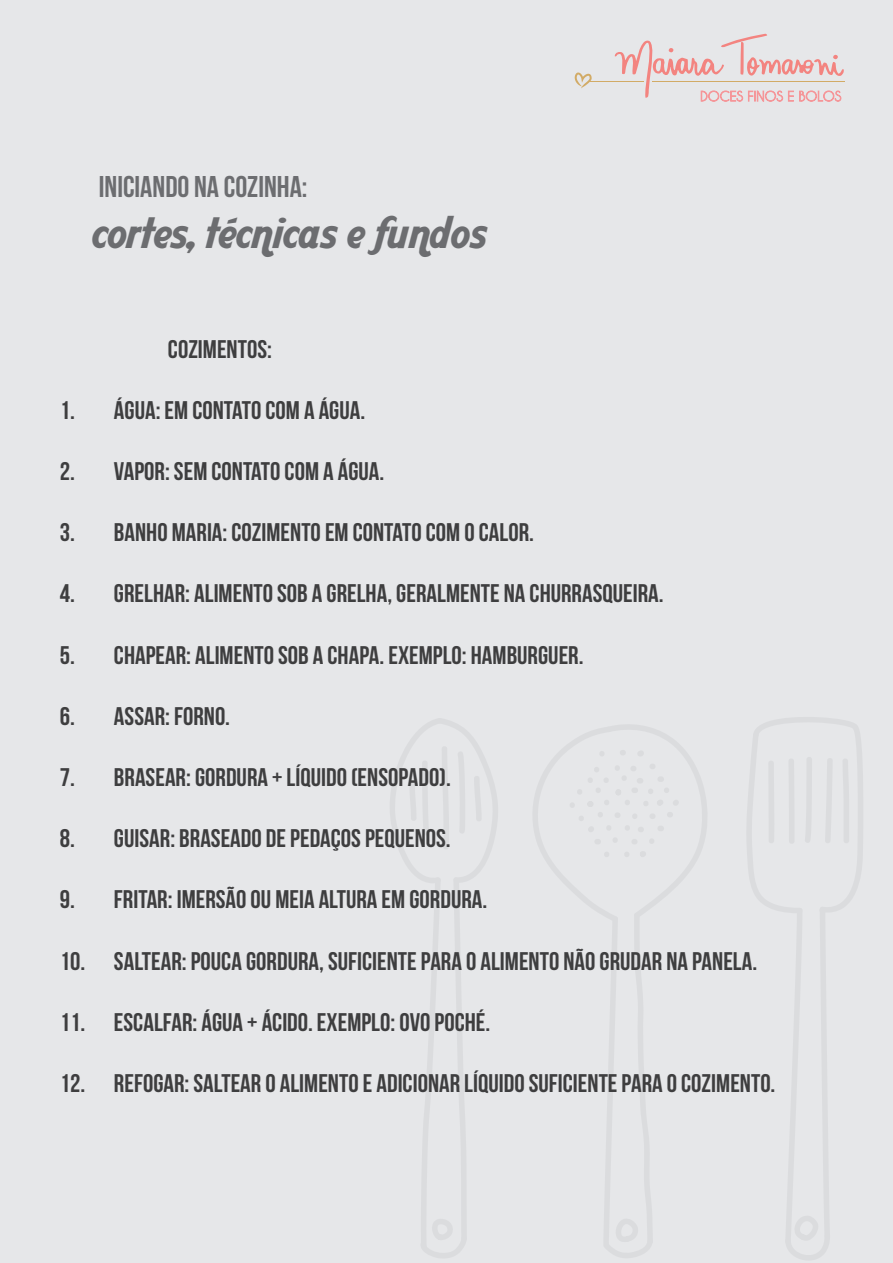
<style>
.page{position:relative;width:893px;height:1263px;background:#e6e7e9}
.page>*{position:absolute;margin:0;border:0;box-sizing:border-box;transform-origin:0 0}
.t1{font:45.3px "Aardvark Cafe";color:#6c6d70}
.t2{font:30px "Bebas Neue";color:#6c6d70}
.t3{font:25.5px "Bebas Neue";color:#3e3e3f}
</style>
<div class="page">
<hr style="left:589px;top:82px;width:55px;height:1px;background:#d2ab66">
<svg style="left:575px;top:72px;width:17px;height:16px"></svg>
<svg style="left:615px;top:34px;width:229px;height:68px"></svg>
<svg style="left:747px;top:717px;width:116px;height:543px"></svg>
<svg style="left:390px;top:718px;width:108px;height:540px"></svg>
<svg style="left:533px;top:725px;width:174px;height:533px"></svg>
<p class="t2" style="left:99px;top:170px;width:210px">INICIANDO NA COZINHA:</p>
<h1 class="t1" style="left:92px;top:203px;width:396px">cortes, técnicas e fundos</h1>
<p class="t3" style="left:168px;top:335px;width:106px">COZIMENTOS:</p>
<p class="t3" style="left:60px;top:396px;width:307px">1. ÁGUA: EM CONTATO COM A ÁGUA.</p>
<p class="t3" style="left:60px;top:457px;width:326px">2. VAPOR: SEM CONTATO COM A ÁGUA.</p>
<p class="t3" style="left:60px;top:518px;width:476px">3. BANHO MARIA: COZIMENTO EM CONTATO COM O CALOR.</p>
<p class="t3" style="left:60px;top:579px;width:605px">4. GRELHAR: ALIMENTO SOB A GRELHA, GERALMENTE NA CHURRASQUEIRA.</p>
<p class="t3" style="left:60px;top:641px;width:525px">5. CHAPEAR: ALIMENTO SOB A CHAPA. EXEMPLO: HAMBURGUER.</p>
<p class="t3" style="left:60px;top:702px;width:171px">6. ASSAR: FORNO.</p>
<p class="t3" style="left:60px;top:763px;width:392px">7. BRASEAR: GORDURA + LÍQUIDO (ENSOPADO).</p>
<p class="t3" style="left:60px;top:824px;width:392px">8. GUISAR: BRASEADO DE PEDAÇOS PEQUENOS.</p>
<p class="t3" style="left:60px;top:885px;width:429px">9. FRITAR: IMERSÃO OU MEIA ALTURA EM GORDURA.</p>
<p class="t3" style="left:60px;top:947px;width:699px">10. SALTEAR: POUCA GORDURA, SUFICIENTE PARA O ALIMENTO NÃO GRUDAR NA PANELA.</p>
<p class="t3" style="left:60px;top:1008px;width:432px">11. ESCALFAR: ÁGUA + ÁCIDO. EXEMPLO: OVO POCHÉ.</p>
<p class="t3" style="left:60px;top:1069px;width:717px">12. REFOGAR: SALTEAR O ALIMENTO E ADICIONAR LÍQUIDO SUFICIENTE PARA O COZIMENTO.</p>
</div>
